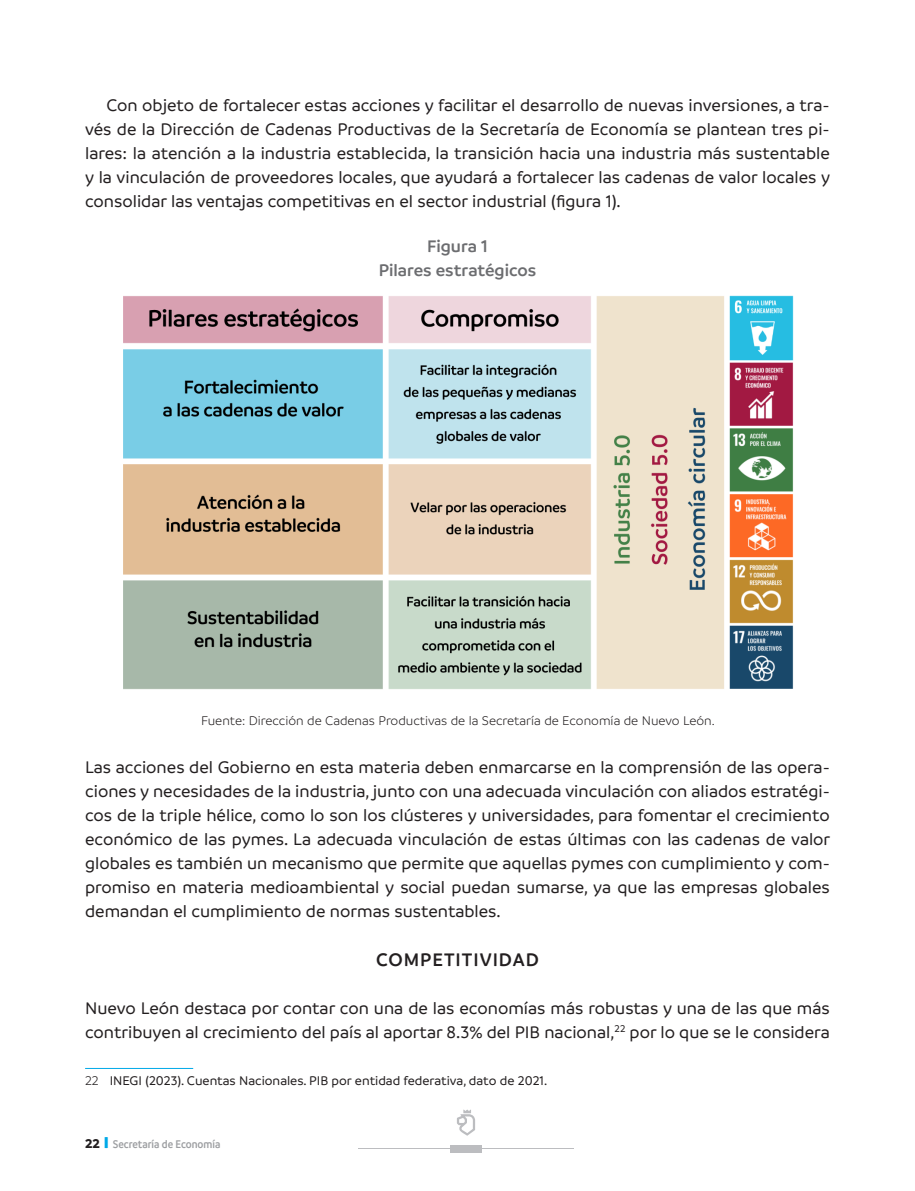
<style>
.page{position:relative;width:915px;height:1191px;background:#fff}
.page>*{position:absolute;margin:0;border:0;box-sizing:border-box;transform-origin:0 0}
.t1{font:600 19.5px "Branding SF";letter-spacing:.05em;color:#231f20}
.t2{font:500 18px/24px "Branding SF";color:#231f20;text-align:justify}
.t3{font:600 18px/24px "Branding SF";color:#6c6d70;text-align:center}
.t4{font:300 13.5px "Branding SF";color:#231f20}
.t5{font:500 13.5px "Branding SF";color:#231f20}
.t6{font:600 condensed 12px "Branding SF";color:#9d9fa2}
.s1{font-weight:300}
.s2{font-weight:700;font-stretch:normal;font-size:13.5px;color:#231f20}
.s3{font-weight:900;font-stretch:normal;font-size:16.5px;color:#00a9e7}
</style>
<div class="page">
<div style="left:450px;top:1145px;width:32px;height:7px;background:#bcbdc0"></div>
<svg style="left:457px;top:1109px;width:18px;height:26px"></svg>
<hr style="left:481px;top:1148px;width:92px;height:1px;background:#bcbdc0">
<hr style="left:358px;top:1148px;width:92px;height:1px;background:#bcbdc0">
<img style="left:123px;top:295px;width:671px;height:395px">
<hr style="left:85px;top:1068px;width:108px;height:1px;background:#00a9e7">
<p class="t2" style="left:85px;top:93px;width:746px;text-indent:21px">Con objeto de fortalecer estas acciones y facilitar el desarrollo de nuevas inversiones, a tra&shy;vés de la Dirección de Cadenas Productivas de la Secretaría de Economía se plantean tres pi&shy;lares: la atención a la industria establecida, la transición hacia una industria más sustentable y la vinculación de proveedores locales, que ayudará a fortalecer las cadenas de valor locales y consolidar las ventajas competitivas en el sector industrial (figura 1).</p>
<p class="t3" style="left:378px;top:234px;width:159px">Figura 1<br>Pilares estratégicos</p>
<p class="t4" style="left:201px;top:714px;width:515px">Fuente: Dirección de Cadenas Productivas de la Secretaría de Economía de Nuevo León.</p>
<p class="t2" style="left:85px;top:755px;width:746px">Las acciones del Gobierno en esta materia deben enmarcarse en la comprensión de las opera&shy;ciones y necesidades de la industria, junto con una adecuada vinculación con aliados estratégi&shy;cos de la triple hélice, como lo son los clústeres y universidades, para fomentar el crecimiento económico de las pymes. La adecuada vinculación de estas últimas con las cadenas de valor globales es también un mecanismo que permite que aquellas pymes con cumplimiento y com&shy;promiso en materia medioambiental y social puedan sumarse, ya que las empresas globales demandan el cumplimiento de normas sustentables.</p>
<p class="t1" style="left:376px;top:948px;width:164px">COMPETITIVIDAD</p>
<p class="t2" style="left:85px;top:995px;width:746px">Nuevo León destaca por contar con una de las economías más robustas y una de las que más contribuyen al crecimiento del país al aportar 8.3% del PIB nacional,<sup>22</sup> por lo que se le considera</p>
<p class="t5" style="left:85px;top:1073px;width:463px"><span class="s1">22</span> INEGI (2023). Cuentas Nacionales. PIB por entidad federativa, dato de 2021.</p>
<p class="t6" style="left:85px;top:1137px;width:137px"><span class="s2">22</span> <span class="s3">l</span> Secretaría de Economía</p>
</div>
